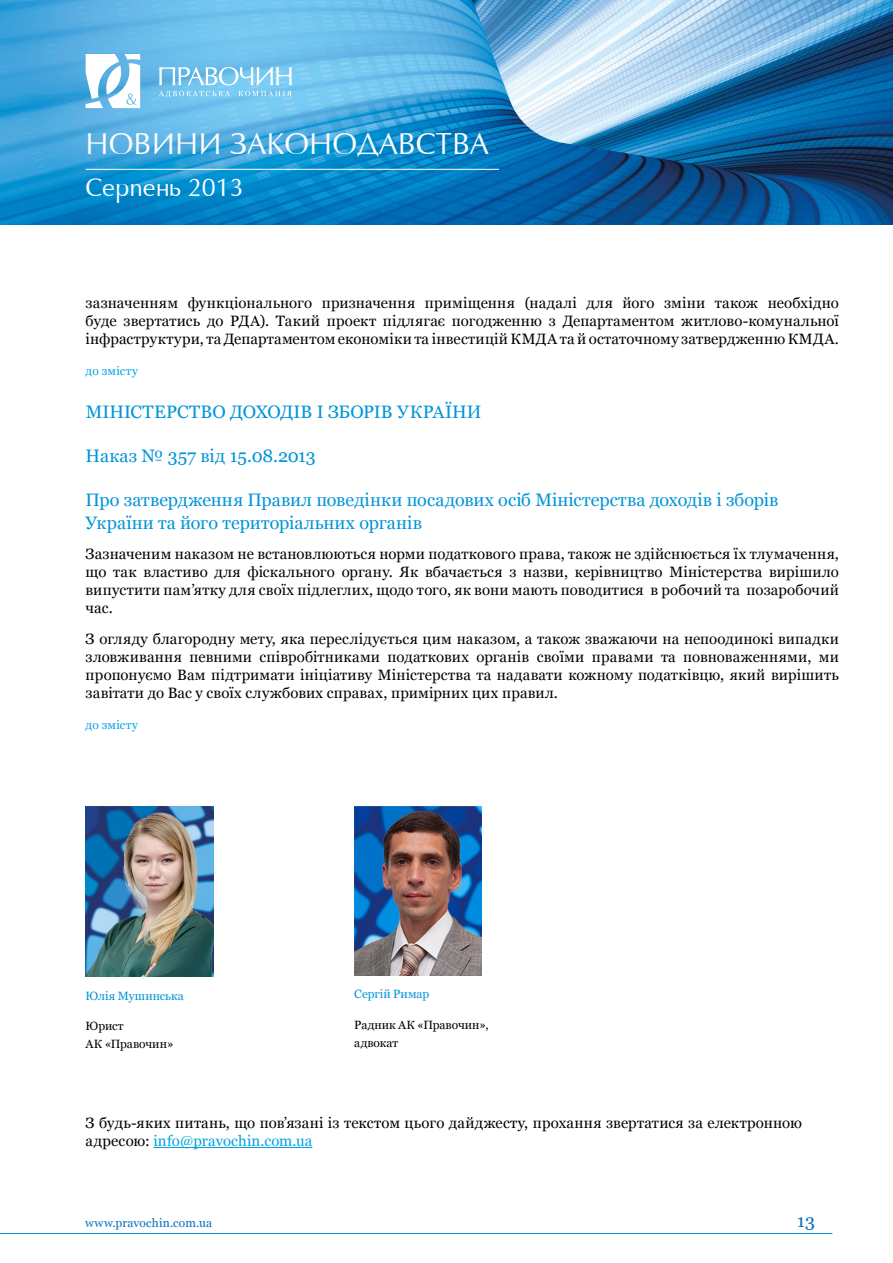
<style>
.page{position:relative;width:893px;height:1263px;background:#fff}
.page>*{position:absolute;margin:0;border:0;box-sizing:border-box;transform-origin:0 0}
.t1{font:28.5px "Opium";color:#fff}
.t2{font:24px "Opium";color:#fff}
.t3{font:18px/22.5px "Georgia";color:#0094d9}
.t4{font:18px "Georgia";color:#0072bb}
.t5{font:15px/18px "Georgia";letter-spacing:.01em;color:#000;text-align:justify}
.t6{font:12px/18px "Georgia";color:#000}
.t7{font:12px "Georgia";color:#0094d9}
.t8{font:12px "Georgia";letter-spacing:.015em;color:#0072bb}
.t9{font:12px "Georgia";letter-spacing:.015em;color:#00a4e3}
.s1{color:#00a4e3}
</style>
<div class="page">
<img style="left:0;top:0;width:893px;height:224px">
<svg style="left:86px;top:54px;width:54px;height:54px"></svg>
<svg style="left:159px;top:67px;width:133px;height:30px;background:#91d1f1"></svg>
<hr style="left:86px;top:169px;width:413px;height:1px;background:#fff">
<hr style="left:0;top:1233px;width:832px;height:1px;background:#0094d9">
<img style="left:86px;top:806px;width:127px;height:170px">
<img style="left:354px;top:806px;width:128px;height:169px">
<hr style="left:153px;top:1147px;width:159px;height:1px;background:#00a4e3">
<h1 class="t1" style="left:86px;top:127px;width:405px">НОВИНИ ЗАКОНОДАВСТВА</h1>
<h2 class="t2" style="left:86px;top:174px;width:160px">Серпень 2013</h2>
<p class="t5" style="left:86px;top:294px;width:755px">зазначенням функціонального призначення приміщення (надалі для його зміни також необхідно буде звертатись до РДА). Такий проект підлягає погодженню з Департаментом житлово-комунальної інфраструктури, та Департаментом економіки та інвестицій КМДА та й остаточному затвердженню КМДА.</p>
<p class="t9" style="left:86px;top:363px;width:54px">до змісту</p>
<p class="t3" style="left:86px;top:401px;width:397px">МІНІСТЕРСТВО ДОХОДІВ І ЗБОРІВ УКРАЇНИ</p>
<p class="t3" style="left:86px;top:445px;width:232px">Наказ № 357 від 15.08.2013</p>
<p class="t3" style="left:86px;top:489px;width:694px">Про затвердження Правил поведінки посадових осіб Міністерства доходів і зборів<br>України та його територіальних органів</p>
<p class="t5" style="left:86px;top:545px;width:755px">Зазначеним наказом не встановлюються норми податкового права, також не здійснюється їх тлумачення, що так властиво для фіскального органу. Як вбачається з назви, керівництво Міністерства вирішило випустити пам’ятку для своїх підлеглих, щодо того, як вони мають поводитися в робочий та позаробочий час.</p>
<p class="t5" style="left:86px;top:630px;width:755px">З огляду благородну мету, яка переслідується цим наказом, а також зважаючи на непоодинокі випадки зловживання певними співробітниками податкових органів своїми правами та повноваженнями, ми пропонуємо Вам підтримати ініціативу Міністерства та надавати кожному податківцю, який вирішить завітати до Вас у своїх службових справах, примірних цих правил.</p>
<p class="t9" style="left:86px;top:717px;width:54px">до змісту</p>
<p class="t7" style="left:86px;top:988px;width:100px">Юлія Мушинська</p>
<p class="t6" style="left:86px;top:1017px;width:90px">Юрист<br>АК «Правочин»</p>
<p class="t7" style="left:354px;top:986px;width:76px">Сергій Римар</p>
<p class="t6" style="left:354px;top:1016px;width:136px">Радник АК «Правочин», адвокат</p>
<p class="t5" style="left:86px;top:1114px;width:718px">З будь-яких питань, що пов’язані із текстом цього дайджесту, прохання звертатися за електронною адресою: <span class="s1">info@pravochin.com.ua</span></p>
<p class="t8" style="left:85px;top:1215px;width:129px">www.pravochin.com.ua</p>
<p class="t4" style="left:797px;top:1210px;width:19px">13</p>
</div>
